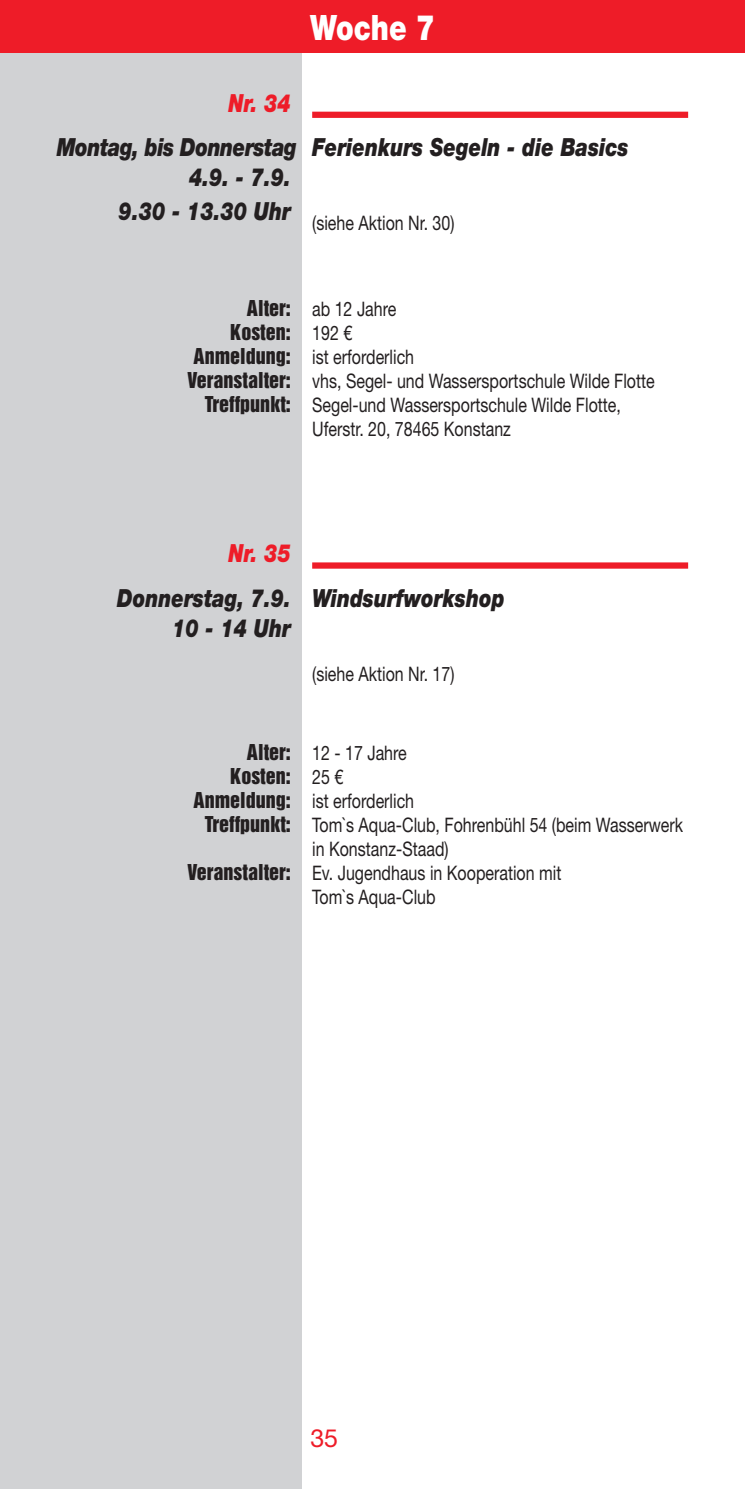
<style>
.page{position:relative;width:745px;height:1489px;background:#fff}
.page>*{position:absolute;margin:0;border:0;box-sizing:border-box;transform-origin:0 0}
.t1{font:900 35px "Helvetica Neue LT";color:#fff;scale:.8 1}
.t2{font:italic 900 25px/30px "Helvetica Neue LT";color:#231f20;scale:.8 1}
.t3{font:italic 900 25px "Helvetica Neue LT";color:#ee1c28;scale:.8 1}
.t4{font:25px "Helvetica Neue LT";color:#ee1c28}
.t5{font:20px "Helvetica Neue LT";color:#231f20;scale:.8 1}
.t6{font:20px "Helvetica Inserat LT";color:#231f20}
.s1{font-family:"Helvetica Inserat LT"}
.s2{font-family:"Helvetica Neue LT"}
</style>
<div class="page">
<div style="left:0;top:0;width:301px;height:1488px;background:#d1d2d4"></div>
<div style="left:0;top:0;width:744px;height:53px;background:#ee1c28"></div>
<div style="left:312px;top:112px;width:375px;height:6px;background:#ee1c28"></div>
<div style="left:312px;top:562px;width:375px;height:6px;background:#ee1c28"></div>
<h1 class="t1" style="left:310px;top:7px;width:157px">Woche 7</h1>
<p class="t3" style="left:228px;top:87px;width:79px">Nr. 34</p>
<p class="t2" style="left:189px;top:131px;width:550px;text-indent:-132px">Montag, bis Donnerstag Ferienkurs Segeln - die Basics<br>4.9. - 7.9.</p>
<p class="t5" style="left:118px;top:211px;width:421px"><sup>9.30</sup> <sup>-</sup> <sup>13.30</sup> <sup>Uhr</sup> (siehe Aktion Nr. 30)</p>
<p class="t5" style="left:247px;top:297px;width:188px"><span class="s1">Alter:</span> ab 12 Jahre</p>
<p class="t6" style="left:230px;top:320px;width:123px">Kosten: <span class="s2">192 €</span></p>
<p class="t5" style="left:193px;top:345px;width:277px"><span class="s1">Anmeldung:</span> ist erforderlich</p>
<p class="t5" style="left:187px;top:369px;width:585px"><span class="s1">Veranstalter:</span> vhs, Segel- und Wassersportschule Wilde Flotte</p>
<p class="t5" style="left:204px;top:393px;width:521px"><span class="s1">Treffpunkt:</span> Segel-und Wassersportschule Wilde Flotte,</p>
<p class="t5" style="left:312px;top:417px;width:250px">Uferstr. 20, 78465 Konstanz</p>
<p class="t3" style="left:228px;top:538px;width:79px">Nr. 35</p>
<p class="t2" style="left:172px;top:582px;width:417px;text-indent:-55px">Donnerstag, 7.9. Windsurfworkshop<br>10 - 14 Uhr</p>
<p class="t5" style="left:312px;top:661px;width:179px">(siehe Aktion Nr. 17)</p>
<p class="t5" style="left:247px;top:741px;width:201px"><span class="s1">Alter:</span> 12 - 17 Jahre</p>
<p class="t6" style="left:230px;top:764px;width:114px">Kosten: <span class="s2">25 €</span></p>
<p class="t5" style="left:193px;top:789px;width:277px"><span class="s1">Anmeldung:</span> ist erforderlich</p>
<p class="t5" style="left:204px;top:813px;width:599px"><span class="s1">Treffpunkt:</span> Tom`s Aqua-Club, Fohrenbühl 54 (beim Wasserwerk</p>
<p class="t5" style="left:312px;top:837px;width:172px">in Konstanz-Staad)</p>
<p class="t5" style="left:187px;top:861px;width:468px"><span class="s1">Veranstalter:</span> Ev. Jugendhaus in Kooperation mit</p>
<p class="t5" style="left:312px;top:885px;width:156px">Tom`s Aqua-Club</p>
<p class="t4" style="left:310px;top:1422px;width:29px">35</p>
</div>
